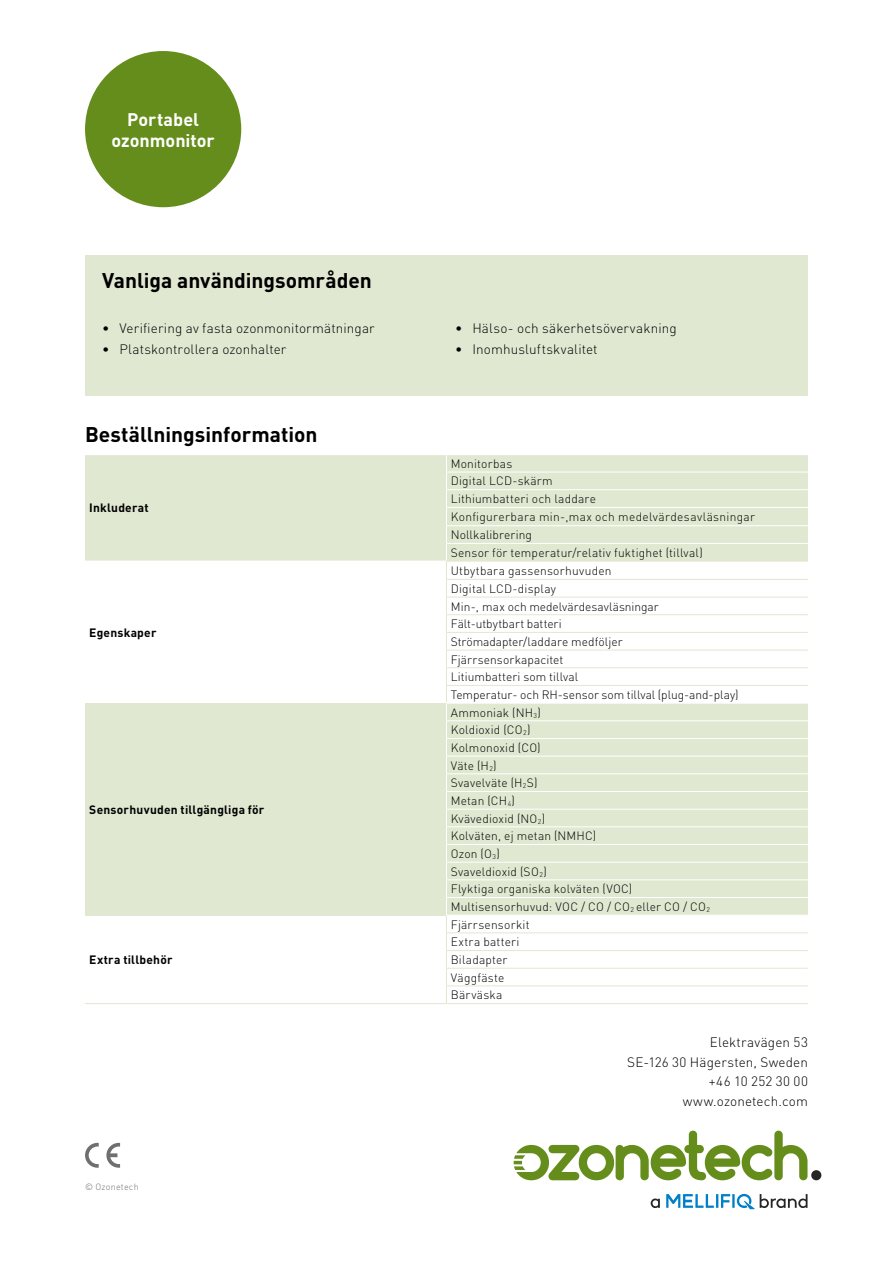
<style>
.page{position:relative;width:893px;height:1263px;background:#fff}
.page>*{position:absolute;margin:0;border:0;box-sizing:border-box;transform-origin:0 0}
.t1{font:700 21px "DINOT";color:#000}
.t2{font:700 18px/21px "DINOT";color:#fff;text-align:center}
.t3{font:300 13.5px/19.5px "DINOT";letter-spacing:.01em;color:#000;text-align:right}
.t4{font:300 12px/17.7px "DINOT";letter-spacing:.015em;color:#000}
.t5{font:700 12px "DINOT";letter-spacing:.015em;color:#000}
.t6{font:300 9px "DINOT";letter-spacing:.025em;color:#706f6f}
.s1{font-size:7.05px}
</style>
<div class="page">
<div style="left:85px;top:51px;width:156px;height:156px;background:#658d1b;border-radius:50%"></div>
<div style="left:811px;top:1170px;width:10px;height:10px;background:#262626;border-radius:50%"></div>
<svg style="left:514px;top:1130px;width:293px;height:50px"></svg>
<svg style="left:651px;top:1198px;width:9px;height:10px"></svg>
<svg style="left:666px;top:1194px;width:141px;height:15px"></svg>
<svg style="left:85px;top:1143px;width:14px;height:25px"></svg>
<svg style="left:106px;top:1143px;width:14px;height:25px"></svg>
<div style="left:85px;top:455px;width:361px;height:106px;background:#e0e8d1"></div>
<div style="left:85px;top:703px;width:361px;height:212px;background:#e0e8d1"></div>
<hr style="left:446px;top:1003px;width:362px;height:1px;background:#e0e8d1">
<svg style="left:446px;top:455px;width:362px;height:548px"></svg>
<hr style="left:446px;top:915px;width:362px;height:1px;background:#fff">
<hr style="left:85px;top:1003px;width:361px;height:1px;background:#e0e8d1">
<div style="left:85px;top:255px;width:723px;height:140px;background:#e0e8d1"></div>
<h2 class="t2" style="left:112px;top:108px;width:105px">Portabel ozonmonitor</h2>
<h1 class="t1" style="left:102px;top:267px;width:271px">Vanliga användingsområden</h1>
<p class="t3" style="left:102px;top:318px;width:274px">• Verifiering av fasta ozonmonitormätningar</p>
<p class="t3" style="left:102px;top:339px;width:186px">• Platskontrollera ozonhalter</p>
<h1 class="t1" style="left:85px;top:421px;width:234px">Beställningsinformation</h1>
<p class="t5" style="left:89px;top:500px;width:61px">Inkluderat</p>
<p class="t5" style="left:89px;top:624px;width:69px">Egenskaper</p>
<p class="t5" style="left:89px;top:802px;width:177px">Sensorhuvuden tillgängliga för</p>
<p class="t5" style="left:89px;top:952px;width:85px">Extra tillbehör</p>
<p class="t6" style="left:85px;top:1181px;width:55px">© Ozonetech</p>
<p class="t3" style="left:455px;top:318px;width:223px">• Hälso- och säkerhetsövervakning</p>
<p class="t3" style="left:455px;top:339px;width:144px">• Inomhusluftskvalitet</p>
<p class="t4" style="left:451px;top:454px;width:306px">Monitorbas<br>Digital LCD-skärm<br>Lithiumbatteri och laddare<br>Konfigurerbara min-,max och medelvärdesavläsningar<br>Nollkalibrering<br>Sensor för temperatur/relativ fuktighet (tillval)</p>
<p class="t4" style="left:451px;top:562px;width:289px">Utbytbara gassensorhuvuden<br>Digital LCD-display<br>Min-, max och medelvärdesavläsningar<br>Fält-utbytbart batteri<br>Strömadapter/laddare medföljer<br>Fjärrsensorkapacitet<br>Litiumbatteri som tillval<br>Temperatur- och RH-sensor som tillval (plug-and-play)</p>
<p class="t4" style="left:451px;top:703px;width:261px">Ammoniak (NH<span class="s1">3</span>)<br>Koldioxid (CO<sub>2</sub>)<br>Kolmonoxid (CO)<br>Väte (H<sub>2</sub>)<br>Svavelväte (H<sub>2</sub>S)<br>Metan (CH<sub>4</sub>)<br>Kvävedioxid (NO<sub>2</sub>)<br>Kolväten, ej metan (NMHC)<br>Ozon (O<sub>3</sub>)<br>Svaveldioxid (SO<sub>2</sub>)<br>Flyktiga organiska kolväten (VOC)<br>Multisensorhuvud: VOC / CO / CO<sub>2</sub> eller CO / CO<sub>2</sub></p>
<p class="t4" style="left:451px;top:915px;width:80px">Fjärrsensorkit<br>Extra batteri<br>Biladapter<br>Väggfäste<br>Bärväska</p>
<p class="t3" style="left:627px;top:1033px;width:182px">Elektravägen 53<br>SE-126 30 Hägersten, Sweden +46 10 252 30 00 www.ozonetech.com</p>
</div>
